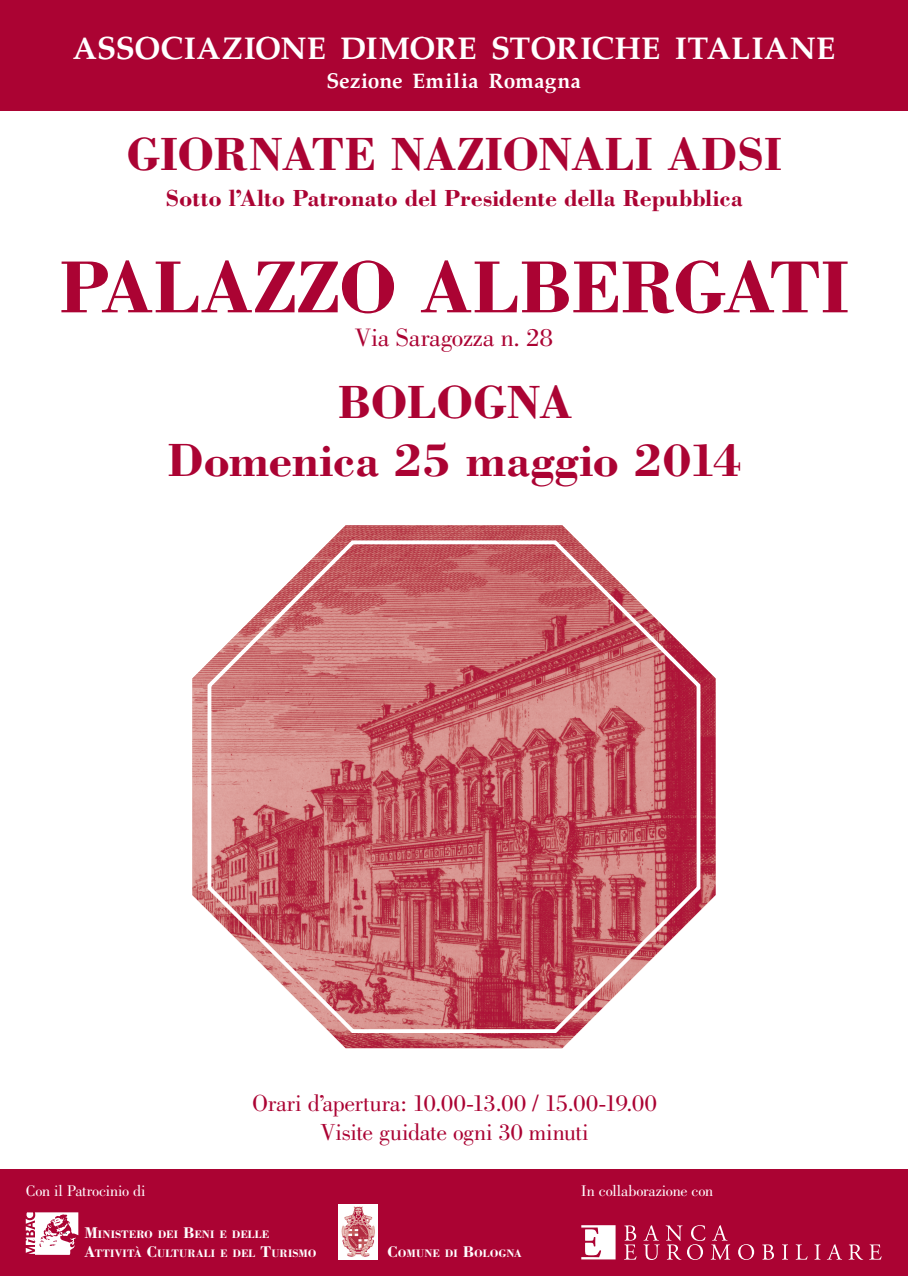
<style>
.page{position:relative;width:908px;height:1276px;background:#fff}
.page>*{position:absolute;margin:0;border:0;box-sizing:border-box;transform-origin:0 0}
.t1{font:700 76px "Bodoni";letter-spacing:-.01em;color:#ab0333}
.t2{font:700 48px "Bodoni";letter-spacing:-.015em;color:#ab0333}
.t3{font:700 48px "Bodoni";letter-spacing:-.015em;color:#ab0333}
.t4{font:700 36px "Palatino";letter-spacing:-.01em;color:#fff}
.t5{font:26px "Bodoni";letter-spacing:-.01em;color:#ab0333}
.t6{font:24px "Bodoni";letter-spacing:-.005em;color:#ab0333}
.t7{font:700 24px "Bodoni";color:#ab0333}
.t8{font:700 24px "Palatino";letter-spacing:-.005em;color:#fff}
.t9{font:16px "Bodoni";letter-spacing:-.01em;color:#fff}
.t10{font:700 11.2px "Bodoni";letter-spacing:.015em;color:#fff}
.s1{font-size:16px}
</style>
<div class="page">
<div style="left:0;top:0;width:907px;height:111px;background:#ab0333"></div>
<div style="left:0;top:1169px;width:907px;height:107px;background:#ab0333"></div>
<svg style="left:738px;top:1244px;width:15px;height:16px"></svg>
<svg style="left:762px;top:1244px;width:11px;height:15px"></svg>
<svg style="left:782px;top:1244px;width:5px;height:15px"></svg>
<svg style="left:795px;top:1244px;width:12px;height:15px"></svg>
<svg style="left:814px;top:1244px;width:6px;height:15px"></svg>
<svg style="left:828px;top:1244px;width:13px;height:15px"></svg>
<svg style="left:848px;top:1244px;width:14px;height:15px"></svg>
<svg style="left:869px;top:1244px;width:12px;height:15px"></svg>
<svg style="left:624px;top:1225px;width:12px;height:34px"></svg>
<svg style="left:643px;top:1225px;width:16px;height:35px"></svg>
<svg style="left:665px;top:1225px;width:65px;height:35px"></svg>
<svg style="left:581px;top:1225px;width:34px;height:34px"></svg>
<div style="left:338px;top:1204px;width:39px;height:55px;background:#fff"></div>
<img style="left:341px;top:1206px;width:34px;height:51px">
<svg style="left:26px;top:1212px;width:52px;height:42px"></svg>
<img style="left:192px;top:525px;width:523px;height:523px">
<svg style="left:205px;top:537px;width:497px;height:498px"></svg>
<p class="t4" style="left:72px;top:31px;width:764px">ASSOCIAZIONE DIMORE STORICHE ITALIANE</p>
<p class="t8" style="left:326px;top:69px;width:256px">Sezione Emilia Romagna</p>
<p class="t3" style="left:126px;top:124px;width:657px">GIORNATE NAZIONALI ADSI</p>
<p class="t7" style="left:166px;top:183px;width:578px">Sotto l’Alto Patronato del Presidente della Repubblica</p>
<p class="t1" style="left:58px;top:240px;width:792px">PALAZZO ALBERGATI</p>
<p class="t5" style="left:354px;top:323px;width:200px">Via Saragozza n. 28</p>
<p class="t2" style="left:337px;top:372px;width:236px">BOLOGNA</p>
<p class="t2" style="left:167px;top:430px;width:576px">Domenica 25 maggio 2014</p>
<p class="t6" style="left:252px;top:1089px;width:406px">Orari d’apertura: 10.00-13.00 / 15.00-19.00</p>
<p class="t6" style="left:320px;top:1118px;width:270px">Visite guidate ogni 30 minuti</p>
<p class="t9" style="left:26px;top:1181px;width:121px">Con il Patrocinio di</p>
<p class="t9" style="left:581px;top:1181px;width:133px">In collaborazione con</p>
<p class="t10" style="left:84px;top:1227px;width:22px"><span class="s1">M</span>INISTERO</p>
<p class="t10" style="left:158px;top:1227px;width:45px">DEI <span class="s1">B</span>ENI</p>
<p class="t10" style="left:219px;top:1227px;width:21px">E DELLE</p>
<p class="t10" style="left:84px;top:1246px;width:111px"><span class="s1">A</span>TTIVITÀ <span class="s1">C</span>ULTURALI</p>
<p class="t10" style="left:220px;top:1246px;width:21px">E DEL</p>
<p class="t10" style="left:260px;top:1246px;width:28px"><span class="s1">T</span>URISMO</p>
<p class="t10" style="left:387px;top:1246px;width:96px"><span class="s1">C</span>OMUNE DI <span class="s1">B</span>OLOGNA</p>
</div>
